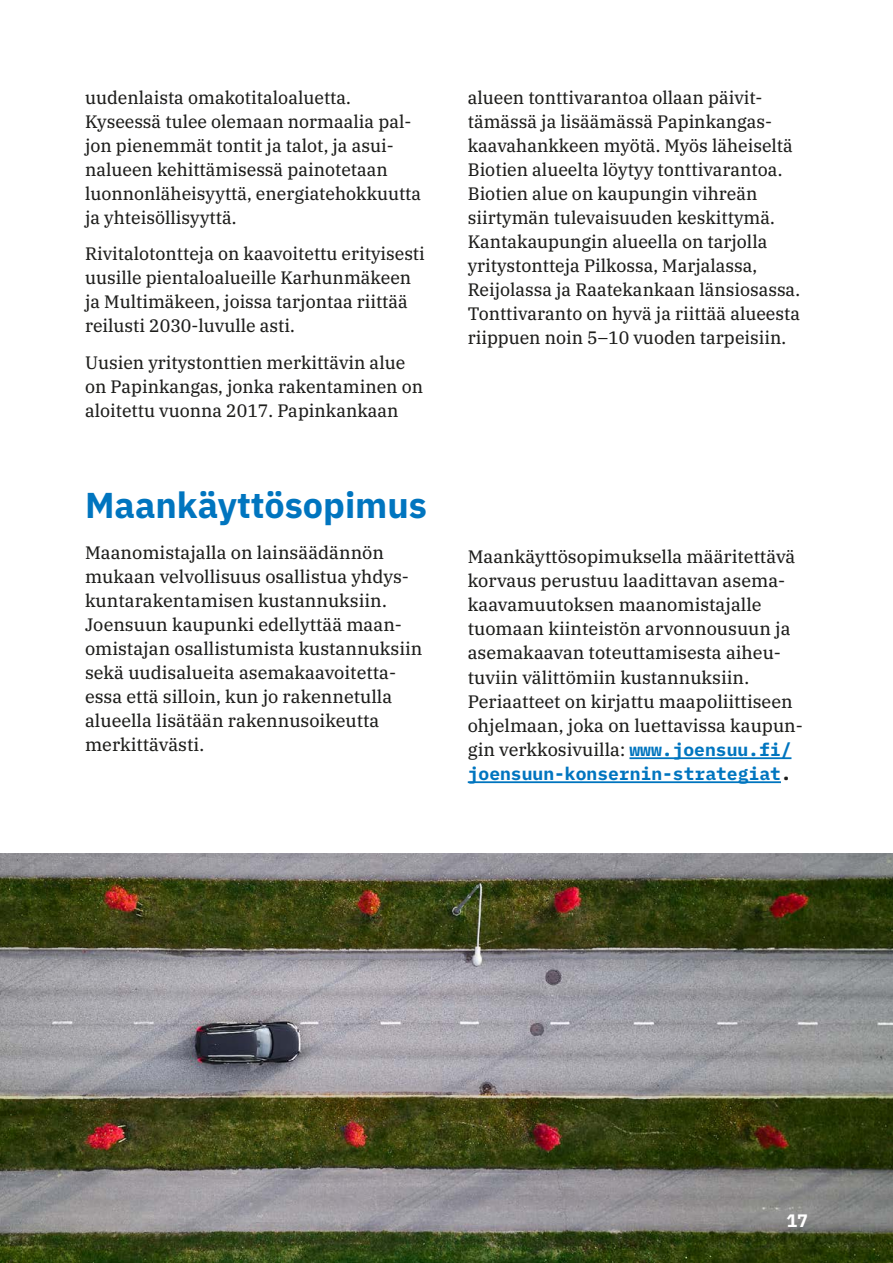
<style>
.page{position:relative;width:893px;height:1263px;background:#fff}
.page>*{position:absolute;margin:0;border:0;box-sizing:border-box;transform-origin:0 0}
.Otsikko_2_sininen{font:700 36px "IBM Plex Sans";color:#0075bf}
.Leipis{font:18px/24px "IBM Plex Serif Text";color:#1d1d1b}
.t1{font:700 18px "IBM Plex Sans";color:#fff}
.s1{font-family:"IBM Plex Mono";font-weight:700;color:#0075bf}
.s2{font-family:"IBM Plex Mono";font-weight:700}
</style>
<div class="page">
<hr style="left:629px;top:757px;width:162px;height:2px;background:#0075bf">
<hr style="left:468px;top:781px;width:313px;height:2px;background:#0075bf">
<img style="left:0;top:853px;width:893px;height:410px">
<p class="Leipis" style="left:85px;top:84px;width:338px">uudenlaista omakotitaloaluetta.<br>Kyseessä tulee olemaan normaalia pal&shy;jon pienemmät tontit ja talot, ja asui&shy;nalueen kehittämisessä painotetaan luonnonläheisyyttä, energiatehokkuutta ja yhteisöllisyyttä.</p>
<p class="Leipis" style="left:85px;top:240px;width:341px">Rivitalotontteja on kaavoitettu erityisesti uusille pientaloalueille Karhunmäkeen ja Multimäkeen, joissa tarjontaa riittää reilusti 2030-luvulle asti.</p>
<p class="Leipis" style="left:85px;top:349px;width:340px">Uusien yritystonttien merkittävin alue on Papinkangas, jonka rakentaminen on aloitettu vuonna 2017. Papinkankaan</p>
<p class="Leipis" style="left:468px;top:84px;width:334px">alueen tonttivarantoa ollaan päivit&shy;tämässä ja lisäämässä Papinkangas&shy;kaavahankkeen myötä. Myös läheiseltä Biotien alueelta löytyy tonttivarantoa.<br>Biotien alue on kaupungin vihreän siirtymän tulevaisuuden keskittymä.<br>Kantakaupungin alueella on tarjolla yritystontteja Pilkossa, Marjalassa, Reijolassa ja Raatekankaan länsiosassa.<br>Tonttivaranto on hyvä ja riittää alueesta riippuen noin 5–10 vuoden tarpeisiin.</p>
<h3 class="Otsikko_2_sininen" style="left:85px;top:476px;width:344px">Maankäyttösopimus</h3>
<p class="Leipis" style="left:85px;top:539px;width:339px">Maanomistajalla on lainsäädännön mukaan velvollisuus osallistua yhdys&shy;kuntarakentamisen kustannuksiin.<br>Joensuun kaupunki edellyttää maan&shy;omistajan osallistumista kustannuksiin sekä uudisalueita asemakaavoitetta&shy;essa että silloin, kun jo rakennetulla alueella lisätään rakennusoikeutta merkittävästi.</p>
<p class="Leipis" style="left:468px;top:544px;width:337px">Maankäyttösopimuksella määritettävä korvaus perustuu laadittavan asema&shy;kaavamuutoksen maanomistajalle tuomaan kiinteistön arvonnousuun ja asemakaavan toteuttamisesta aiheu&shy;tuviin välittömiin kustannuksiin.<br>Periaatteet on kirjattu maapoliittiseen ohjelmaan, joka on luettavissa kaupun&shy;gin verkkosivuilla: <span class="s1">www.joensuu.fi/ joensuun-konsernin-strategiat</span><span class="s2">.</span></p>
<p class="t1" style="left:786px;top:1207px;width:23px">17</p>
</div>
